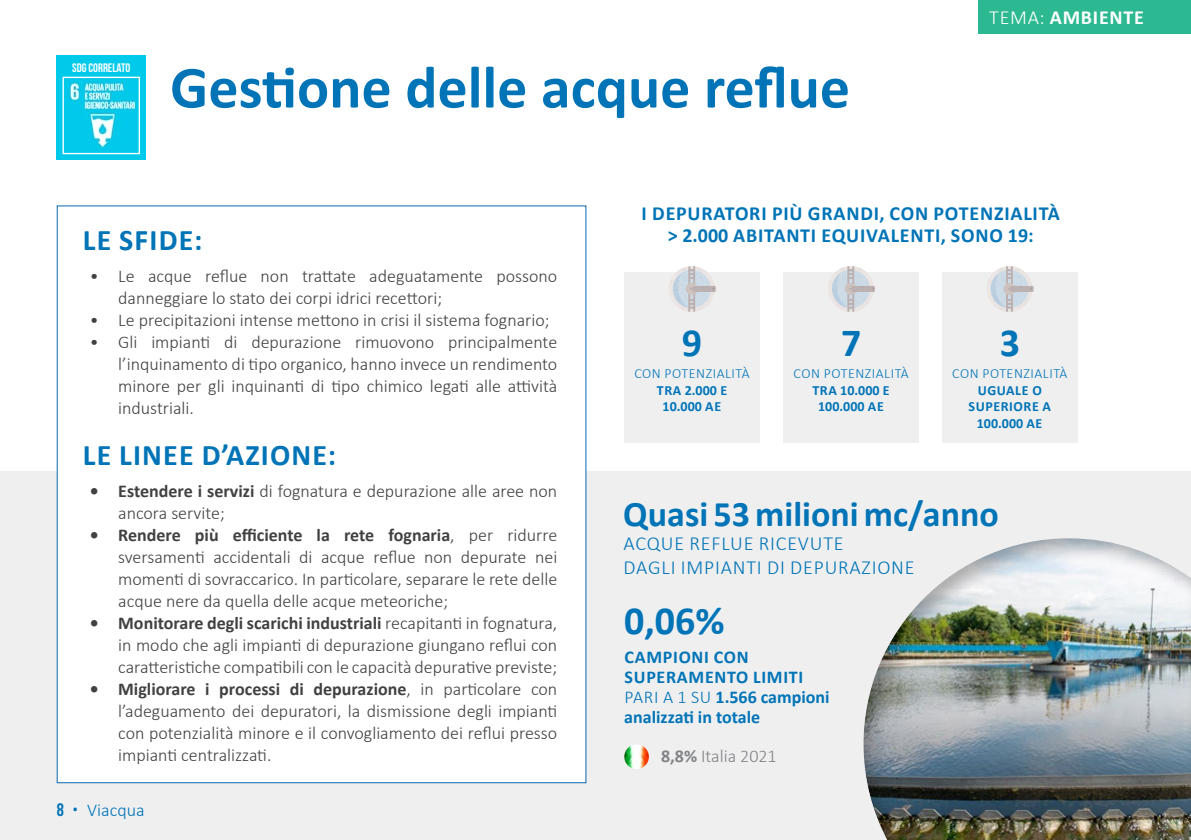
<style>
.page{position:relative;width:1191px;height:840px;background:#fff}
.page>*{position:absolute;margin:0;border:0;box-sizing:border-box;transform-origin:0 0}
.t1{font:700 60px "Calibri";color:#0074b7}
.t2{font:700 40px "Calibri";color:#0074b7}
.t3{font:700 36px "Calibri";color:#0074b7}
.t4{font:700 30px "Calibri";letter-spacing:.04em;color:#0074b7}
.t5{font:700 20px/22px "Calibri";letter-spacing:.04em;color:#0074b7;text-align:center}
.t6{font:300 20px/24px "Calibri";letter-spacing:.04em;color:#0074b7}
.t7{font:700 20px "Calibri";letter-spacing:.04em;color:#fff}
.t8{font:300 18px/22px "Calibri";color:#414042;text-align:justify}
.t9{font:700 18px/20px "Calibri";letter-spacing:.01em;color:#0074b7}
.t10{font:300 18px "Calibri";color:#808285}
.t11{font:300 18px "Calibri";color:#0074b7}
.t12{font:300 14px "Calibri";letter-spacing:.04em;color:#0074b7}
.t13{font:700 14px/16.8px "Calibri";color:#0074b7;text-align:center}
.t14{font:700 14px/16.8px "Calibri";letter-spacing:.04em;color:#0074b7;text-align:center}
.t15{font:12.4px "Bebas Neue";color:#fff}
.s1{font-weight:300}
.s2{font-weight:700}
.s3{font-family:"Bebas Neue";font-weight:400}
.s4{font-family:"Roboto Slab"}
</style>
<div class="page">
<div style="left:0;top:471px;width:1191px;height:368px;background:#efeff0"></div>
<div style="left:57px;top:205px;width:529px;height:577px;background:#fff"></div>
<div style="left:624px;top:272px;width:136px;height:170px;background:#efeff0"></div>
<div style="left:941px;top:272px;width:136px;height:170px;background:#efeff0"></div>
<div style="left:783px;top:272px;width:136px;height:170px;background:#efeff0"></div>
<img style="left:669px;top:266px;width:46px;height:46px">
<img style="left:828px;top:266px;width:47px;height:46px">
<img style="left:987px;top:266px;width:46px;height:46px">
<img style="left:624px;top:744px;width:25px;height:24px;border-radius:12px">
<div style="left:57px;top:56px;width:89px;height:104px;background:#00c9ea"></div>
<img style="left:68px;top:79px;width:68px;height:69px">
<div style="left:63px;top:77px;width:77px;height:77px;border:1px solid #fff"></div>
<div style="left:979px;top:0;width:212px;height:34px;background:#2cb890"></div>
<div style="left:843px;top:522px;width:348px;height:317px;background:#000;opacity:.3"></div>
<p class="t15" style="left:72px;top:61px;width:60px">SDG CORRELATO</p>
<h1 class="t1" style="left:170px;top:45px;width:681px">Gestione delle acque reflue</h1>
<p class="t7" style="left:989px;top:3px;width:156px"><span class="s1">TEMA:</span> AMBIENTE</p>
<h3 class="t4" style="left:83px;top:219px;width:121px">LE SFIDE:</h3>
<p class="t8" style="left:118px;top:265px;width:440px;text-indent:-28px">• Le acque reflue non trattate adeguatamente possono danneggiare lo stato dei corpi idrici recettori;</p>
<p class="t8" style="left:90px;top:309px;width:461px">• Le precipitazioni intense mettono in crisi il sistema fognario;</p>
<p class="t8" style="left:118px;top:331px;width:440px;text-indent:-28px">• Gli impianti di depurazione rimuovono principalmente l’inquinamento di tipo organico, hanno invece un rendimento minore per gli inquinanti di tipo chimico legati alle attività industriali.</p>
<h3 class="t4" style="left:83px;top:433px;width:255px">LE LINEE D’AZIONE:</h3>
<p class="t8" style="left:118px;top:479px;width:440px;text-indent:-28px"><span class="s2">• Estendere i servizi</span> di fognatura e depurazione alle aree non ancora servite;</p>
<p class="t8" style="left:118px;top:523px;width:440px;text-indent:-28px"><span class="s2">• Rendere più efficiente la rete fognaria</span>, per ridurre sversamenti accidentali di acque reflue non depurate nei momenti di sovraccarico. In particolare, separare le rete delle acque nere da quella delle acque meteoriche;</p>
<p class="t8" style="left:118px;top:611px;width:440px;text-indent:-28px"><span class="s2">• Monitorare degli scarichi industriali</span> recapitanti in fognatura, in modo che agli impianti di depurazione giungano reflui con caratteristiche compatibili con le capacità depurative previste;</p>
<p class="t8" style="left:118px;top:677px;width:440px;text-indent:-28px"><span class="s2">• Migliorare i processi di depurazione</span>, in particolare con l’adeguamento dei depuratori, la dismissione degli impianti con potenzialità minore e il convogliamento dei reflui presso impianti centralizzati.</p>
<p class="t11" style="left:57px;top:798px;width:89px"><span class="s3">8</span> <span class="s4">•</span> Viacqua</p>
<p class="t5" style="left:641px;top:202px;width:420px">I DEPURATORI PIÙ GRANDI, CON POTENZIALITÀ &gt; 2.000 ABITANTI EQUIVALENTI, SONO 19:</p>
<h2 class="t2" style="left:682px;top:314px;width:22px">9</h2>
<h2 class="t2" style="left:841px;top:314px;width:22px">7</h2>
<h2 class="t2" style="left:999px;top:314px;width:22px">3</h2>
<p class="t12" style="left:634px;top:364px;width:117px">CON POTENZIALITÀ</p>
<p class="t13" style="left:657px;top:381px;width:72px">TRA 2.000 E<br>10.000 AE</p>
<p class="t12" style="left:793px;top:364px;width:117px">CON POTENZIALITÀ</p>
<p class="t13" style="left:812px;top:381px;width:79px">TRA 10.000 E<br>100.000 AE</p>
<p class="t12" style="left:952px;top:364px;width:117px">CON POTENZIALITÀ</p>
<p class="t14" style="left:968px;top:381px;width:84px">UGUALE O<br>SUPERIORE A<br>100.000 AE</p>
<h3 class="t3" style="left:623px;top:488px;width:377px">Quasi 53 milioni mc/anno</h3>
<p class="t6" style="left:623px;top:531px;width:292px">ACQUE REFLUE RICEVUTE<br>DAGLI IMPIANTI DI DEPURAZIONE</p>
<h2 class="t2" style="left:624px;top:591px;width:102px">0,06%</h2>
<p class="t9" style="left:624px;top:645px;width:207px">CAMPIONI CON<br>SUPERAMENTO LIMITI<br><span class="s1">PARI A 1 SU</span> 1.566 campioni analizzati in totale</p>
<p class="t10" style="left:661px;top:744px;width:117px"><span class="s2">8,8%</span> Italia 2021</p>
</div>
